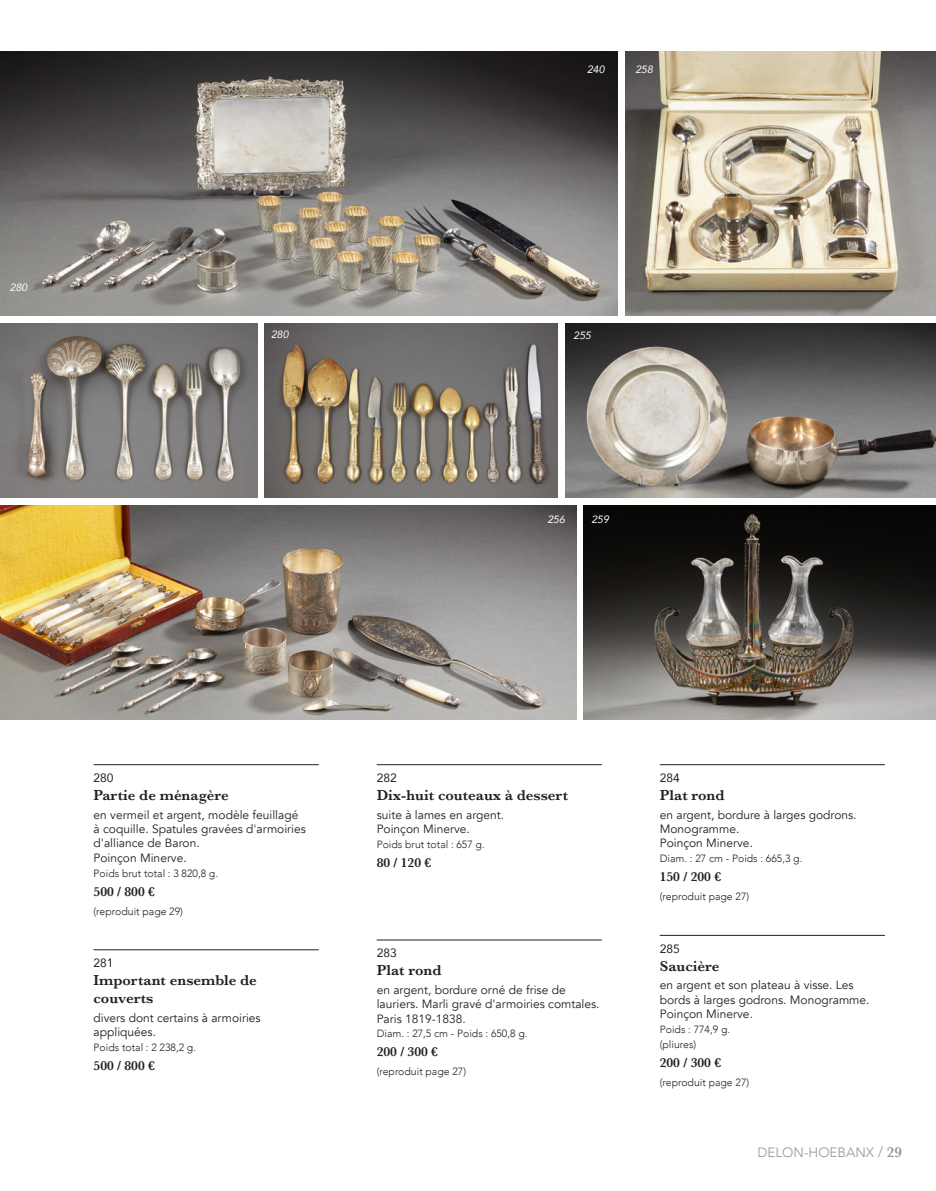
<style>
.page{position:relative;width:936px;height:1191px;background:#fff}
.page>*{position:absolute;margin:0;border:0;box-sizing:border-box;transform-origin:0 0}
.t1{font:600 15px/18px "Baskerville";color:#231f20}
.t2{font:600 13.5px "Baskerville";color:#231f20}
.t3{font:300 13.5px "Avenir";color:#939598}
.t4{font:12px/14.4px "Avenir";color:#231f20}
.t5{font:12px "Avenir";color:#231f20}
.t6{font:300 10.5px/14.7px "Avenir";color:#231f20}
.t7{font:italic 10.5px "Avenir";color:#fff}
.s1{font-size:15px}
.s2{font-family:"Baskerville";font-weight:600;font-size:15px}
</style>
<div class="page">
<hr style="left:94px;top:764px;width:225px;height:1px;background:#231f20">
<hr style="left:94px;top:949px;width:225px;height:1px;background:#231f20">
<hr style="left:376px;top:764px;width:225px;height:1px;background:#231f20">
<hr style="left:376px;top:939px;width:225px;height:1px;background:#231f20">
<hr style="left:659px;top:764px;width:225px;height:1px;background:#231f20">
<hr style="left:659px;top:935px;width:225px;height:1px;background:#231f20">
<img style="left:625px;top:51px;width:310px;height:265px">
<img style="left:583px;top:505px;width:352px;height:214px">
<img style="left:0;top:51px;width:617px;height:265px">
<img style="left:565px;top:323px;width:370px;height:175px">
<img style="left:0;top:505px;width:576px;height:214px">
<img style="left:0;top:323px;width:257px;height:175px">
<img style="left:265px;top:323px;width:292px;height:175px">
<p class="t7" style="left:10px;top:280px;width:19px">280</p>
<p class="t7" style="left:271px;top:328px;width:19px">280</p>
<p class="t7" style="left:587px;top:63px;width:19px">240</p>
<p class="t7" style="left:635px;top:63px;width:19px">258</p>
<p class="t7" style="left:573px;top:328px;width:19px">255</p>
<p class="t7" style="left:547px;top:513px;width:19px">256</p>
<p class="t7" style="left:591px;top:513px;width:19px">259</p>
<p class="t5" style="left:94px;top:768px;width:22px">280</p>
<p class="t1" style="left:94px;top:786px;width:137px">Partie de ménagère</p>
<p class="t4" style="left:94px;top:807px;width:214px">en vermeil et argent, modèle feuillagé à coquille. Spatules gravées d'armoiries d'alliance de Baron.<br>Poinçon Minerve.</p>
<p class="t6" style="left:94px;top:865px;width:126px">Poids brut total : 3 820,8 g.</p>
<p class="t2" style="left:94px;top:881px;width:63px">500 / 800 €</p>
<p class="t6" style="left:94px;top:903px;width:91px">(reproduit page 29)</p>
<p class="t5" style="left:94px;top:953px;width:22px">281</p>
<p class="t1" style="left:94px;top:971px;width:165px">Important ensemble de couverts</p>
<p class="t4" style="left:94px;top:1010px;width:169px">divers dont certains à armoiries appliquées.</p>
<p class="t6" style="left:94px;top:1039px;width:104px">Poids total : 2 238,2 g.</p>
<p class="t2" style="left:94px;top:1056px;width:63px">500 / 800 €</p>
<p class="t5" style="left:376px;top:768px;width:22px">282</p>
<p class="t1" style="left:376px;top:786px;width:193px">Dix-huit couteaux à dessert</p>
<p class="t4" style="left:376px;top:807px;width:129px">suite à lames en argent.<br>Poinçon Minerve.</p>
<p class="t6" style="left:376px;top:836px;width:110px">Poids brut total : 657 g.</p>
<p class="t2" style="left:376px;top:853px;width:56px">80 / 120 €</p>
<p class="t5" style="left:376px;top:943px;width:22px">283</p>
<p class="t1" style="left:376px;top:961px;width:66px">Plat rond</p>
<p class="t4" style="left:376px;top:982px;width:224px">en argent, bordure orné de frise de lauriers. Marli gravé d'armoiries comtales.<br>Paris 1819-1838.</p>
<p class="t6" style="left:376px;top:1026px;width:152px">Diam. : 27,5 cm - Poids : 650,8 g.</p>
<p class="t2" style="left:376px;top:1042px;width:63px">200 / 300 €</p>
<p class="t6" style="left:376px;top:1064px;width:91px">(reproduit page 27)</p>
<p class="t5" style="left:659px;top:768px;width:22px">284</p>
<p class="t1" style="left:659px;top:786px;width:66px">Plat rond</p>
<p class="t4" style="left:659px;top:807px;width:198px">en argent, bordure à larges godrons.<br>Monogramme.<br>Poinçon Minerve.</p>
<p class="t6" style="left:659px;top:851px;width:144px">Diam. : 27 cm - Poids : 665,3 g.</p>
<p class="t2" style="left:659px;top:867px;width:63px">150 / 200 €</p>
<p class="t6" style="left:659px;top:889px;width:91px">(reproduit page 27)</p>
<p class="t5" style="left:659px;top:938px;width:22px">285</p>
<p class="t1" style="left:659px;top:956px;width:61px">Saucière</p>
<p class="t4" style="left:659px;top:978px;width:211px">en argent et son plateau à visse. Les bords à larges godrons. Monogramme.<br>Poinçon Minerve.</p>
<p class="t6" style="left:659px;top:1021px;width:72px">Poids : 774,9 g. (pliures)</p>
<p class="t2" style="left:659px;top:1052px;width:63px">200 / 300 €</p>
<p class="t6" style="left:659px;top:1074px;width:91px">(reproduit page 27)</p>
<p class="t3" style="left:757px;top:1144px;width:146px">DELON-HOEBANX <span class="s1">/</span> <span class="s2">29</span></p>
</div>
